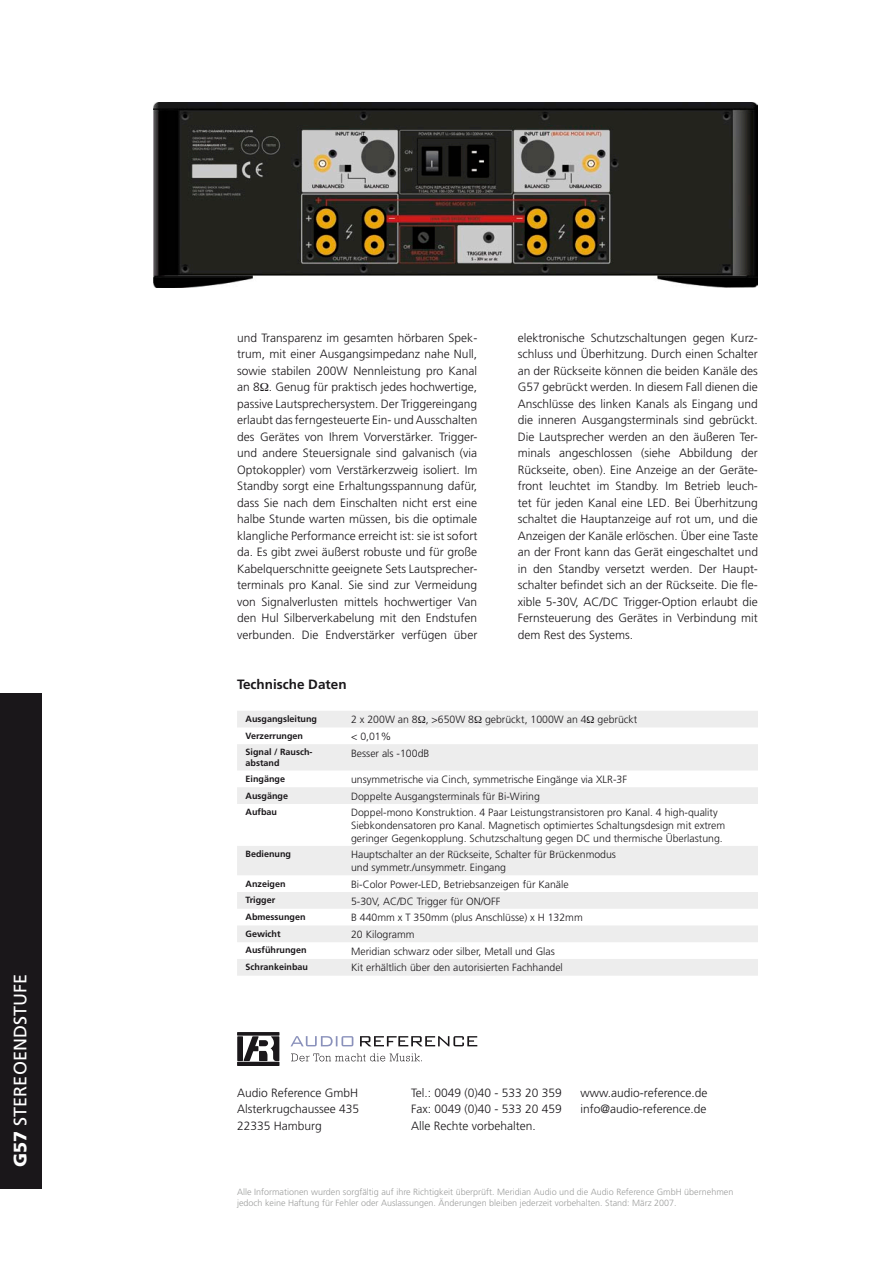
<style>
.page{position:relative;width:893px;height:1263px;background:#fff}
.page>*{position:absolute;margin:0;border:0;box-sizing:border-box;transform-origin:0 0}
.t1{font:18px "Frutiger";color:#fff}
.t2{font:700 13.5px "Frutiger";color:#1a171a}
.t3{font:300 12px/16.5px "Frutiger";color:#1a171a;text-align:justify}
.t4{font:300 10.5px/12.6px "Frutiger";color:#1a171a}
.t5{font:300 9px/10.8px "Frutiger";color:#9d9e9d}
.t6{font:700 9px/10.8px "Frutiger";color:#1a171a}
.s1{font-weight:900}
</style>
<div class="page">
<div style="left:0;top:693px;width:41px;height:495px;background:#1a171a"></div>
<svg style="left:237px;top:1032px;width:42px;height:34px"></svg>
<svg style="left:291px;top:1053px;width:131px;height:8px"></svg>
<svg style="left:291px;top:1036px;width:62px;height:10px"></svg>
<svg style="left:360px;top:1036px;width:117px;height:10px"></svg>
<img style="left:153px;top:103px;width:605px;height:185px">
<svg style="left:237px;top:711px;width:521px;height:265px;fill:#ededed"></svg>
<svg style="left:418px;top:716px;width:7px;height:7px"></svg>
<svg style="left:475px;top:716px;width:7px;height:7px"></svg>
<svg style="left:587px;top:716px;width:7px;height:7px"></svg>
<h1 class="t1" style="left:10px;top:1167px;width:194px;rotate:-90deg"><span class="s1">G57</span> STEREOENDSTUFE</h1>
<p class="t3" style="left:237px;top:329px;width:242px">und Transparenz im gesamten hörbaren Spek&shy;trum, mit einer Ausgangsimpedanz nahe Null, sowie stabilen 200W Nennleistung pro Kanal an 8 . Genug für praktisch jedes hochwertige, passive Lautsprechersystem. Der Triggereingang erlaubt das ferngesteuerte Ein- und Ausschalten des Gerätes von Ihrem Vorverstärker. Trigger&shy;und andere Steuersignale sind galvanisch (via Optokoppler) vom Verstärkerzweig isoliert. Im Standby sorgt eine Erhaltungsspannung dafür, dass Sie nach dem Einschalten nicht erst eine halbe Stunde warten müssen, bis die optimale klangliche Performance erreicht ist: sie ist sofort da. Es gibt zwei äußerst robuste und für große Kabelquerschnitte geeignete Sets Lautsprecher&shy;terminals pro Kanal. Sie sind zur Vermeidung von Signalverlusten mittels hochwertiger Van den Hul Silberverkabelung mit den Endstufen verbunden. Die Endverstärker verfügen über</p>
<p class="t3" style="left:518px;top:329px;width:242px">elektronische Schutzschaltungen gegen Kurz&shy;schluss und Überhitzung. Durch einen Schalter an der Rückseite können die beiden Kanäle des G57 gebrückt werden. In diesem Fall dienen die Anschlüsse des linken Kanals als Eingang und die inneren Ausgangsterminals sind gebrückt.<br>Die Lautsprecher werden an den äußeren Ter&shy;minals angeschlossen (siehe Abbildung der Rückseite, oben). Eine Anzeige an der Geräte&shy;front leuchtet im Standby. Im Betrieb leuch&shy;tet für jeden Kanal eine LED. Bei Überhitzung schaltet die Hauptanzeige auf rot um, und die Anzeigen der Kanäle erlöschen. Über eine Taste an der Front kann das Gerät eingeschaltet und in den Standby versetzt werden. Der Haupt&shy;schalter befindet sich an der Rückseite. Die fle&shy;xible 5-30V, AC/DC Trigger-Option erlaubt die Fernsteuerung des Gerätes in Verbindung mit dem Rest des Systems.</p>
<p class="t2" style="left:237px;top:676px;width:111px">Technische Daten</p>
<p class="t6" style="left:246px;top:713px;width:73px">Ausgangsleitung</p>
<p class="t4" style="left:351px;top:713px;width:288px">2 x 200W an 8 , &gt;650W 8 gebrückt, 1000W an 4 gebrückt</p>
<p class="t6" style="left:246px;top:730px;width:59px">Verzerrungen</p>
<p class="t4" style="left:351px;top:730px;width:42px">&lt; 0,01%</p>
<p class="t6" style="left:246px;top:747px;width:69px">Signal / Rausch&shy;abstand</p>
<p class="t4" style="left:351px;top:747px;width:80px">Besser als -100dB</p>
<p class="t6" style="left:246px;top:773px;width:41px">Eingänge</p>
<p class="t4" style="left:351px;top:773px;width:277px">unsymmetrische via Cinch, symmetrische Eingänge via XLR-3F</p>
<p class="t6" style="left:246px;top:790px;width:44px">Ausgänge</p>
<p class="t4" style="left:351px;top:790px;width:190px">Doppelte Ausgangsterminals für Bi-Wiring</p>
<p class="t6" style="left:246px;top:807px;width:33px">Aufbau</p>
<p class="t4" style="left:351px;top:806px;width:375px">Doppel-mono Konstruktion. 4 Paar Leistungstransistoren pro Kanal. 4 high-quality<br>Siebkondensatoren pro Kanal. Magnetisch optimiertes Schaltungsdesign mit extrem geringer Gegenkopplung. Schutzschaltung gegen DC und thermische Überlastung.</p>
<p class="t6" style="left:246px;top:848px;width:47px">Bedienung</p>
<p class="t4" style="left:351px;top:848px;width:266px">Hauptschalter an der Rückseite, Schalter für Brückenmodus und symmetr./unsymmetr. Eingang</p>
<p class="t6" style="left:246px;top:878px;width:42px">Anzeigen</p>
<p class="t4" style="left:351px;top:878px;width:219px">Bi-Color Power-LED, Betriebsanzeigen für Kanäle</p>
<p class="t6" style="left:246px;top:895px;width:31px">Trigger</p>
<p class="t4" style="left:351px;top:894px;width:151px">5-30V, AC/DC Trigger für ON/OFF</p>
<p class="t6" style="left:246px;top:911px;width:61px">Abmessungen</p>
<p class="t4" style="left:351px;top:911px;width:233px">B 440mm x T 350mm (plus Anschlüsse) x H 132mm</p>
<p class="t6" style="left:246px;top:928px;width:37px">Gewicht</p>
<p class="t4" style="left:351px;top:928px;width:65px">20 Kilogramm</p>
<p class="t6" style="left:246px;top:945px;width:62px">Ausführungen</p>
<p class="t4" style="left:351px;top:945px;width:205px">Meridian schwarz oder silber, Metall und Glas</p>
<p class="t6" style="left:246px;top:961px;width:64px">Schrankeinbau</p>
<p class="t4" style="left:351px;top:961px;width:213px">Kit erhältlich über den autorisierten Fachhandel</p>
<p class="t3" style="left:237px;top:1084px;width:123px">Audio Reference GmbH</p>
<p class="t3" style="left:411px;top:1084px;width:152px">Tel.: 0049 (0)40 - 533 20 359</p>
<p class="t3" style="left:581px;top:1084px;width:128px">www.audio-reference.de</p>
<p class="t3" style="left:237px;top:1101px;width:124px">Alsterkrugchaussee 435</p>
<p class="t3" style="left:411px;top:1101px;width:152px">Fax: 0049 (0)40 - 533 20 459</p>
<p class="t3" style="left:581px;top:1101px;width:127px">info@audio-reference.de</p>
<p class="t3" style="left:237px;top:1117px;width:86px">22335 Hamburg</p>
<p class="t3" style="left:411px;top:1117px;width:126px">Alle Rechte vorbehalten.</p>
<p class="t5" style="left:237px;top:1187px;width:498px">Alle Informationen wurden sorgfältig auf ihre Richtigkeit überprüft. Meridian Audio und die Audio Reference GmbH übernehmen jedoch keine Haftung für Fehler oder Auslassungen. Änderungen bleiben jederzeit vorbehalten. Stand: März 2007.</p>
</div>
